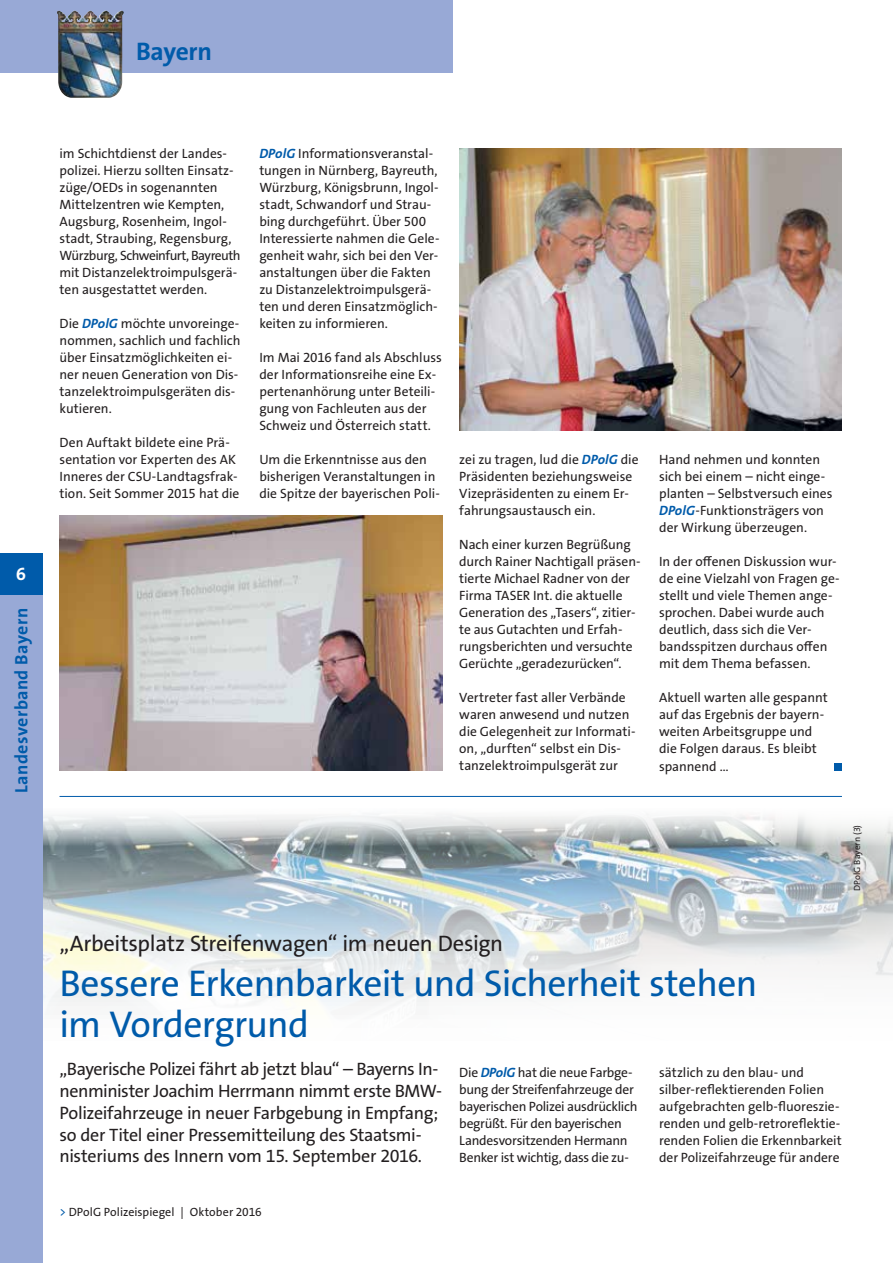
<style>
.page{position:relative;width:893px;height:1263px;background:#fff}
.page>*{position:absolute;margin:0;border:0;box-sizing:border-box;transform-origin:0 0}
.t1{font:37.5px/40.5px "The Sans Os F";letter-spacing:-.015em;color:#005baa}
.t2{font:700 25.5px "The Sans Os F";letter-spacing:-.01em;color:#005baa}
.t3{font:22.5px "The Sans Os F";letter-spacing:-.015em;color:#231f20}
.t4{font:18px/21.8px "The Sans Os F";letter-spacing:-.025em;color:#231f20}
.t5{font:700 18px "The Sans Os F";letter-spacing:.02em;color:#005baa}
.t6{font:700 18px "The Sans Os F";color:#fff}
.t7{font:13.5px/17px "The Sans Os F";letter-spacing:-.005em;color:#231f20}
.t8{font:12px "The Sans Os F";letter-spacing:.005em;color:#231f20}
.t9{font:9px "The Sans Os F";letter-spacing:.015em;color:#231f20}
.s1{font-weight:700;font-style:italic;color:#005baa}
.s2{color:#005baa}
</style>
<div class="page">
<div style="left:835px;top:763px;width:7px;height:7px;background:#005baa"></div>
<img style="left:60px;top:515px;width:382px;height:255px">
<img style="left:459px;top:149px;width:383px;height:281px">
<hr style="left:60px;top:796px;width:782px;height:1px;background:#005baa">
<img style="left:43px;top:814px;width:850px;height:192px">
<div style="left:0;top:553px;width:43px;height:42px;background:#005baa"></div>
<div style="left:0;top:595px;width:43px;height:668px;background:#98a9d6"></div>
<div style="left:0;top:0;width:453px;height:72px;background:#98a9d6"></div>
<img style="left:68px;top:11px;width:53px;height:11px">
<h2 class="t2" style="left:136px;top:35px;width:77px">Bayern</h2>
<h3 class="t6" style="left:16px;top:562px;width:11px">6</h3>
<h3 class="t5" style="left:10px;top:793px;width:187px;rotate:-90deg">Landesverband Bayern</h3>
<p class="t7" style="left:60px;top:145px;width:183px">im Schichtdienst der Landes&shy;polizei. Hierzu sollten Einsatz&shy;züge/OEDs in sogenannten<br>Mittelzentren wie Kempten,<br>Augsburg, Rosenheim, Ingol&shy;stadt, Straubing, Regensburg,<br>Würzburg, Schweinfurt, Bayreuth mit Distanzelektroimpulsgerä&shy;ten ausgestattet werden.</p>
<p class="t7" style="left:60px;top:315px;width:183px">Die <span class="s1">DPolG</span> möchte unvoreinge&shy;nommen, sachlich und fachlich über Einsatzmöglichkeiten ei&shy;ner neuen Generation von Dis&shy;tanzelektroimpulsgeräten dis&shy;kutieren.</p>
<p class="t7" style="left:60px;top:434px;width:181px">Den Auftakt bildete eine Prä&shy;sentation vor Experten des AK<br>Inneres der CSU-Landtagsfrak&shy;tion. Seit Sommer 2015 hat die</p>
<p class="t7" style="left:259px;top:145px;width:182px"><span class="s1">DPolG</span> Informationsveranstal&shy;tungen in Nürnberg, Bayreuth,<br>Würzburg, Königsbrunn, Ingol&shy;stadt, Schwandorf und Strau&shy;bing durchgeführt. Über 500<br>Interessierte nahmen die Gele&shy;genheit wahr, sich bei den Ver&shy;anstaltungen über die Fakten zu Distanzelektroimpulsgerä&shy;ten und deren Einsatzmöglich&shy;keiten zu informieren.</p>
<p class="t7" style="left:259px;top:349px;width:184px">Im Mai 2016 fand als Abschluss der Informationsreihe eine Ex&shy;pertenanhörung unter Beteili&shy;gung von Fachleuten aus der<br>Schweiz und Österreich statt.</p>
<p class="t7" style="left:259px;top:451px;width:182px">Um die Erkenntnisse aus den bisherigen Veranstaltungen in die Spitze der bayerischen Poli-</p>
<p class="t7" style="left:459px;top:451px;width:181px">zei zu tragen, lud die <span class="s1">DPolG</span> die<br>Präsidenten beziehungsweise<br>Vizepräsidenten zu einem Er&shy;fahrungsaustausch ein.</p>
<p class="t7" style="left:459px;top:536px;width:183px">Nach einer kurzen Begrüßung durch Rainer Nachtigall präsen&shy;tierte Michael Radner von der<br>Firma TASER Int. die aktuelle<br>Generation des „Tasers“, zitier&shy;te aus Gutachten und Erfah&shy;rungsberichten und versuchte<br>Gerüchte „geradezurücken“.</p>
<p class="t7" style="left:459px;top:689px;width:178px">Vertreter fast aller Verbände waren anwesend und nutzen die Gelegenheit zur Informati&shy;on, „durften“ selbst ein Dis&shy;tanzelektroimpulsgerät zur</p>
<p class="t7" style="left:659px;top:451px;width:175px">Hand nehmen und konnten sich bei einem – nicht einge&shy;planten – Selbstversuch eines<br><span class="s1">DPolG</span>-Funktionsträgers von der Wirkung überzeugen.</p>
<p class="t7" style="left:659px;top:553px;width:182px">In der offenen Diskussion wur&shy;de eine Vielzahl von Fragen ge&shy;stellt und viele Themen ange&shy;sprochen. Dabei wurde auch deutlich, dass sich die Ver&shy;bandsspitzen durchaus offen mit dem Thema befassen.</p>
<p class="t7" style="left:659px;top:689px;width:170px">Aktuell warten alle gespannt auf das Ergebnis der bayern&shy;weiten Arbeitsgruppe und die Folgen daraus. Es bleibt spannend …</p>
<p class="t9" style="left:851px;top:891px;width:68px;rotate:-90deg">DPolG Bayern (3)</p>
<h3 class="t3" style="left:60px;top:929px;width:445px">„Arbeitsplatz Streifenwagen“ im neuen Design</h3>
<h1 class="t1" style="left:60px;top:963px;width:699px">Bessere Erkennbarkeit und Sicherheit stehen im Vordergrund</h1>
<p class="t4" style="left:60px;top:1058px;width:384px">„Bayerische Polizei fährt ab jetzt blau“ – Bayerns In&shy;nenminister Joachim Herrmann nimmt erste BMW-Polizeifahrzeuge in neuer Farbgebung in Empfang; so der Titel einer Pressemitteilung des Staatsmi&shy;nisteriums des Innern vom 15. September 2016.</p>
<p class="t7" style="left:459px;top:1063px;width:180px">Die <span class="s1">DPolG</span> hat die neue Farbge&shy;bung der Streifenfahrzeuge der bayerischen Polizei ausdrücklich begrüßt. Für den bayerischen<br>Landesvorsitzenden Hermann<br>Benker ist wichtig, dass die zu-</p>
<p class="t7" style="left:659px;top:1063px;width:184px">sätzlich zu den blau- und silber-reflektierenden Folien aufgebrachten gelb-fluoreszie&shy;renden und gelb-retroreflektie&shy;renden Folien die Erkennbarkeit der Polizeifahrzeuge für andere</p>
<p class="t8" style="left:60px;top:1204px;width:204px"><span class="s2">&gt;</span> DPolG Polizeispiegel | Oktober 2016</p>
</div>
